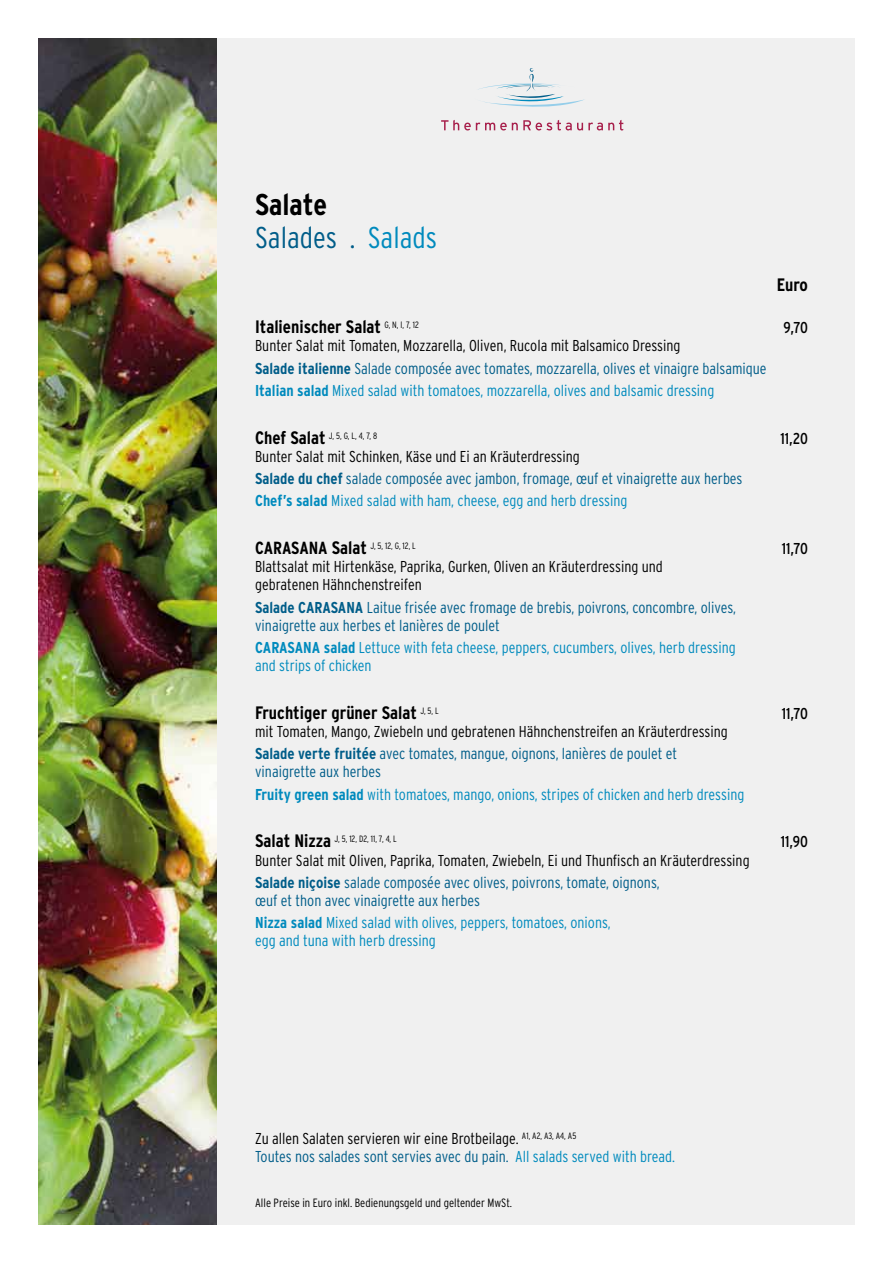
<style>
.page{position:relative;width:893px;height:1263px;background:#fff}
.page>*{position:absolute;margin:0;border:0;box-sizing:border-box;transform-origin:0 0}
.t1{font:300 condensed 30px/33px "Interstate";color:#005d89}
.t2{font:700 condensed 18px "Interstate";color:#000}
.t3{font:300 condensed 15.75px/22.2px "Interstate";color:#000}
.t4{font:300 condensed 15.75px/22.2px "Interstate";color:#008abd}
.t5{font:300 condensed 15.75px/22.2px "Interstate";color:#005d89}
.t6{font:condensed 15.75px "Interstate";color:#000}
.t7{font:300 condensed 12px "Interstate";color:#000}
.t8{font:300 condensed 9.15px "Interstate";color:#000}
.s1{font-weight:700;color:#000}
.s2{color:#008abd}
.s3{font-weight:700;color:#005d89}
.s4{color:#005d89}
.s5{font-weight:700;color:#008abd}
.s6{font-weight:700;font-size:18px}
.s7{color:#000}
.s8{font-weight:700}
.s9{font-weight:700;font-size:17.55px}
</style>
<div class="page">
<div style="left:38px;top:38px;width:817px;height:1187px;background:#f0f0f0"></div>
<svg style="left:478px;top:68px;width:107px;height:39px"></svg>
<svg style="left:441px;top:120px;width:182px;height:10px"></svg>
<img style="left:38px;top:38px;width:179px;height:1187px">
<h1 class="t1" style="left:255px;top:188px;width:183px"><span class="s1">Salate<br></span>Salades . <span class="s2">Salads</span></h1>
<p class="t2" style="left:777px;top:274px;width:33px">Euro</p>
<p class="t2" style="left:255px;top:317px;width:165px">Italienischer Salat <sup>G,</sup> <sup>N,</sup> <sup>l,</sup> <sup>7,</sup> <sup>12</sup></p>
<p class="t6" style="left:784px;top:319px;width:26px">9,70</p>
<p class="t3" style="left:255px;top:335px;width:513px">Bunter Salat mit Tomaten, Mozzarella, Oliven, Rucola mit Balsamico Dressing<br><span class="s3">Salade italienne</span> <span class="s4">Salade composée avec tomates, mozzarella, olives et vinaigre balsamique<br></span><span class="s5">Italian salad</span> <span class="s2">Mixed salad with tomatoes, mozzarella, olives and balsamic dressing</span></p>
<p class="t8" style="left:255px;top:430px;width:124px"><span class="s6">Chef Salat</span> J, 5, G, L, 4, 7, 8</p>
<p class="t6" style="left:780px;top:430px;width:29px">11,20</p>
<p class="t5" style="left:255px;top:445px;width:489px"><span class="s7">Bunter Salat mit Schinken, Käse und Ei an Kräuterdressing<br></span><span class="s8">Salade du chef</span> salade composée avec jambon, fromage, œuf et vinaigrette aux herbes<br><span class="s5">Chef’s salad</span> <span class="s2">Mixed salad with ham, cheese, egg and herb dressing</span></p>
<p class="t8" style="left:255px;top:541px;width:162px"><span class="s9">CARASANA</span> <span class="s6">Salat</span> J, 5, 12, G, 12, L</p>
<p class="t6" style="left:782px;top:540px;width:28px">11,70</p>
<p class="t3" style="left:255px;top:558px;width:409px;line-height:18px">Blattsalat mit Hirtenkäse, Paprika, Gurken, Oliven an Kräuterdressing und gebratenen Hähnchenstreifen</p>
<p class="t5" style="left:255px;top:598px;width:482px;line-height:18px"><span class="s8">Salade CARASANA</span> Laitue frisée avec fromage de brebis, poivrons, concombre, olives, vinaigrette aux herbes et lanières de poulet</p>
<p class="t4" style="left:255px;top:638px;width:482px;line-height:18px"><span class="s8">CARASANA salad</span> Lettuce with feta cheese, peppers, cucumbers, olives, herb dressing and strips of chicken</p>
<p class="t2" style="left:255px;top:703px;width:185px">Fruchtiger grüner Salat <sup>J,</sup> <sup>5,</sup> <sup>L</sup></p>
<p class="t6" style="left:782px;top:705px;width:28px">11,70</p>
<p class="t3" style="left:255px;top:720px;width:474px">mit Tomaten, Mango, Zwiebeln und gebratenen Hähnchenstreifen an Kräuterdressing<br><span class="s3">Salade verte fruitée</span> <span class="s4">avec tomates, mangue, oignons, lanières de poulet et</span></p>
<p class="t4" style="left:255px;top:760px;width:491px"><span class="s4">vinaigrette aux herbes<br></span><span class="s8">Fruity green salad</span> with tomatoes, mango, onions, stripes of chicken and herb dressing</p>
<p class="t8" style="left:255px;top:834px;width:143px"><span class="s6">Salat Nizza</span> J, 5, 12, D2, 11, 7, 4, L</p>
<p class="t6" style="left:781px;top:833px;width:29px">11,90</p>
<p class="t3" style="left:255px;top:849px;width:496px">Bunter Salat mit Oliven, Paprika, Tomaten, Zwiebeln, Ei und Thunfisch an Kräuterdressing<br><span class="s3">Salade niçoise</span> <span class="s4">salade composée avec olives, poivrons, tomate, oignons,</span></p>
<p class="t4" style="left:255px;top:889px;width:357px"><span class="s4">œuf et thon avec vinaigrette aux herbes<br></span><span class="s8">Nizza salad</span> Mixed salad with olives, peppers, tomatoes, onions,</p>
<p class="t4" style="left:255px;top:929px;width:182px">egg and tuna with herb dressing</p>
<p class="t3" style="left:255px;top:1129px;width:421px;line-height:18px">Zu allen Salaten servieren wir eine Brotbeilage. <sup>A1,</sup> <sup>A2,</sup> <sup>A3,</sup> <sup>A4,</sup> <sup>A5<br></sup><span class="s4">Toutes nos salades sont servies avec du pain.</span> <span class="s2">All salads served with bread.</span></p>
<p class="t7" style="left:255px;top:1196px;width:258px">Alle Preise in Euro inkl. Bedienungsgeld und geltender MwSt.</p>
</div>
